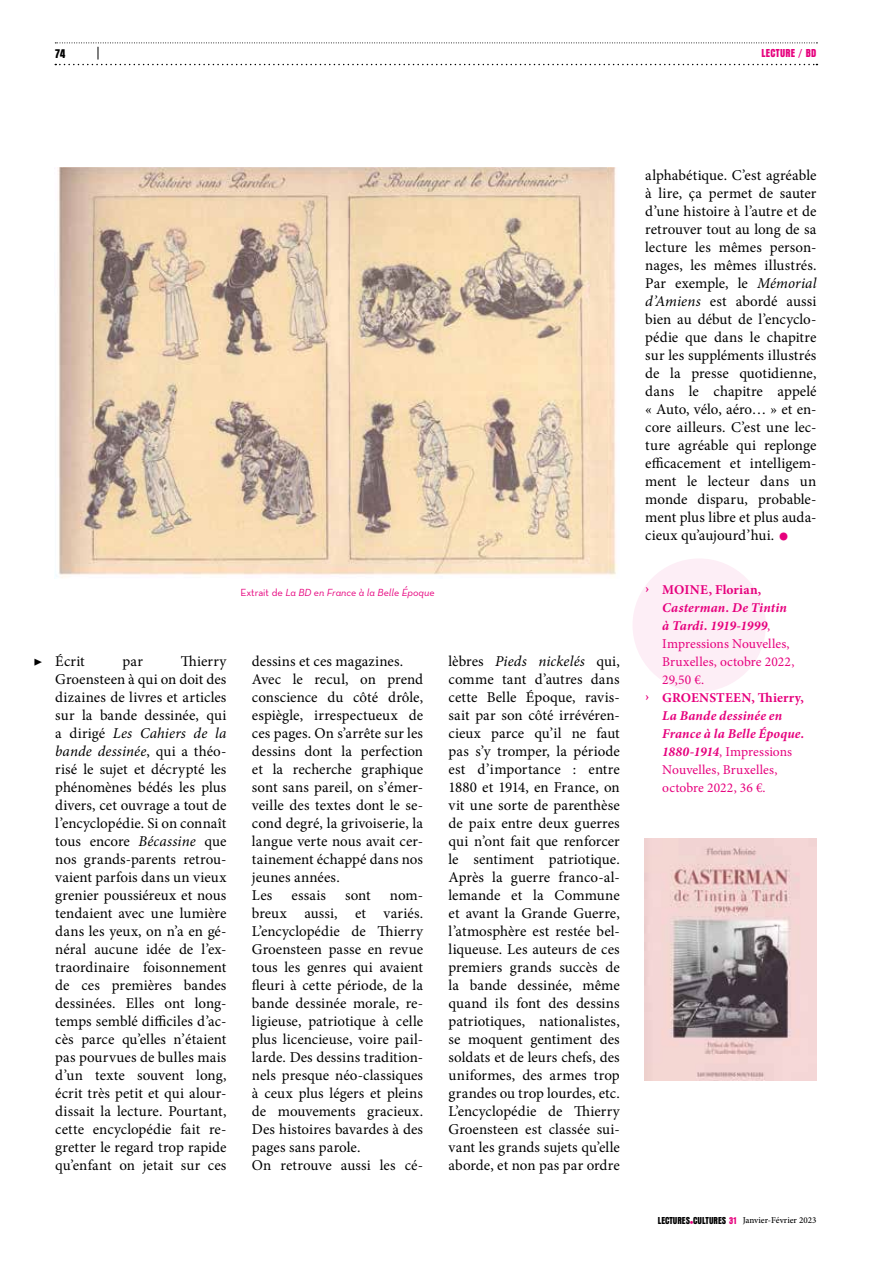
<style>
.page{position:relative;width:893px;height:1263px;background:#fff}
.page>*{position:absolute;margin:0;border:0;box-sizing:border-box;transform-origin:0 0}
.t1{font:15px/18px "Minion Pro";color:#000;text-align:justify}
.t2{font:13.5px/18px "Minion Pro";letter-spacing:.005em;color:#e6007d}
.t3{font:700 13.5px "Minion Pro";letter-spacing:.02em;color:#e6007d}
.t4{font:13.5px "Anzeigen Gro D";color:#000}
.t5{font:12px "Anzeigen Gro D";letter-spacing:.02em;color:#e6007d}
.t6{font:italic 10.5px "Neutra Text";color:#e6007d}
.t7{font:500 9px "Minion Pro";color:#000}
.s1{font-style:normal}
.s2{font-style:italic}
.s3{font-size:30px;color:#e6007d}
.s4{font-weight:700;font-style:italic}
.s5{font-family:"Anzeigen Gro D";font-weight:400;font-size:10.5px}
.s6{font-family:"Anzeigen Gro D";font-weight:400;font-size:10.5px;color:#e6007d}
</style>
<div class="page">
<svg style="left:55px;top:43px;width:762px;height:22px"></svg>
<div style="left:632px;top:558px;width:134px;height:134px;background:#fdeef6;border-radius:50%"></div>
<img style="left:55px;top:168px;width:562px;height:410px">
<img style="left:645px;top:839px;width:172px;height:241px">
<p class="t4" style="left:55px;top:46px;width:12px">74</p>
<p class="t5" style="left:761px;top:47px;width:56px">LECTURE / BD</p>
<p class="t6" style="left:240px;top:586px;width:196px"><span class="s1">Extrait de</span> La BD en France à la Belle Époque</p>
<p class="t1" style="left:33px;top:652px;width:11px">▶</p>
<p class="t1" style="left:55px;top:652px;width:31px">Écrit</p>
<p class="t1" style="left:123px;top:652px;width:22px">par</p>
<p class="t1" style="left:55px;top:652px;width:173px;text-indent:125px">Thierry Groensteen à qui on doit des dizaines de livres et articles sur la bande dessinée, qui a dirigé <span class="s2">Les Cahiers de la bande dessinée</span>, qui a théo&shy;risé le sujet et décrypté les phénomènes bédés les plus divers, cet ouvrage a tout de l’encyclopédie. Si on connaît tous encore <span class="s2">Bécassine</span> que nos grands-parents retrou&shy;vaient parfois dans un vieux grenier poussiéreux et nous tendaient avec une lumière dans les yeux, on n’a en gé&shy;néral aucune idée de l’ex&shy;traordinaire foisonnement de ces premières bandes dessinées. Elles ont long&shy;temps semblé difficiles d’ac&shy;cès parce qu’elles n’étaient pas pourvues de bulles mais d’un texte souvent long, écrit très petit et qui alour&shy;dissait la lecture. Pourtant, cette encyclopédie fait re&shy;gretter le regard trop rapide qu’enfant on jetait sur ces</p>
<p class="t1" style="left:252px;top:652px;width:173px;text-align:left">dessins et ces magazines.<br>Avec le recul, on prend conscience du côté drôle, espiègle, irrespectueux de ces pages. On s’arrête sur les dessins dont la perfection et la recherche graphique sont sans pareil, on s’émer&shy;veille des textes dont le se&shy;cond degré, la grivoiserie, la langue verte nous avait cer&shy;tainement échappé dans nos jeunes années.<br>Les</p>
<p class="t1" style="left:291px;top:886px;width:36px">essais</p>
<p class="t1" style="left:345px;top:886px;width:27px">sont</p>
<p class="t1" style="left:252px;top:886px;width:173px;text-align:left;text-indent:138px">nom&shy;breux aussi, et variés.<br>L’encyclopédie de Thierry<br>Groensteen passe en revue tous les genres qui avaient fleuri à cette période, de la bande dessinée morale, re&shy;ligieuse, patriotique à celle plus licencieuse, voire pail&shy;larde. Des dessins tradition&shy;nels presque néo-classiques à ceux plus légers et pleins de mouvements gracieux.<br>Des histoires bavardes à des pages sans parole.<br>On retrouve aussi les cé-</p>
<p class="t1" style="left:449px;top:652px;width:173px">lèbres <span class="s2">Pieds nickelés</span> qui, comme tant d’autres dans cette Belle Époque, ravis&shy;sait par son côté irrévéren&shy;cieux parce qu’il ne faut pas s’y tromper, la période est d’importance : entre 1880 et 1914, en France, on vit une sorte de parenthèse de paix entre deux guerres qui n’ont fait que renforcer le sentiment patriotique.<br>Après la guerre franco-al&shy;lemande et la Commune et avant la Grande Guerre, l’atmosphère est restée bel&shy;liqueuse. Les auteurs de ces premiers grands succès de la bande dessinée, même quand ils font des dessins patriotiques, nationalistes, se moquent gentiment des soldats et de leurs chefs, des uniformes, des armes trop grandes ou trop lourdes, etc.<br>L’encyclopédie de Thierry Groensteen est classée sui&shy;vant les grands sujets qu’elle aborde, et non pas par ordre</p>
<p class="t1" style="left:645px;top:166px;width:173px">alphabétique. C’est agréable à lire, ça permet de sauter d’une histoire à l’autre et de retrouver tout au long de sa lecture les mêmes person&shy;nages, les mêmes illustrés.<br>Par exemple, le <span class="s2">Mémorial d’Amiens</span> est abordé aussi bien au début de l’encyclo&shy;pédie que dans le chapitre sur les suppléments illustrés de la presse quotidienne, dans le chapitre appelé « Auto, vélo, aéro… » et en&shy;core ailleurs. C’est une lec&shy;ture agréable qui replonge efficacement et intelligem&shy;ment le lecteur dans un monde disparu, probable&shy;ment plus libre et plus auda&shy;cieux qu’aujourd’hui. <span class="s3">•</span></p>
<p class="t3" style="left:645px;top:580px;width:117px">› MOINE, Florian,</p>
<p class="t2" style="left:662px;top:599px;width:134px"><span class="s4">Casterman. De Tintin à Tardi. 1919-1999</span>,<br>Impressions Nouvelles,<br>Bruxelles, octobre 2022,<br>29,50 €.</p>
<p class="t3" style="left:645px;top:688px;width:160px">› GROENSTEEN, Thierry,</p>
<p class="t2" style="left:662px;top:707px;width:144px"><span class="s4">La Bande dessinée en<br>France à la Belle Époque.<br>1880-1914</span>, Impressions<br>Nouvelles, Bruxelles, octobre 2022, 36 €.</p>
<p class="t7" style="left:658px;top:1214px;width:160px"><span class="s5">LECTURES</span><span class="s6">•</span><span class="s5">CULTURES</span> <span class="s6">31</span> Janvier-Février 2023</p>
</div>
